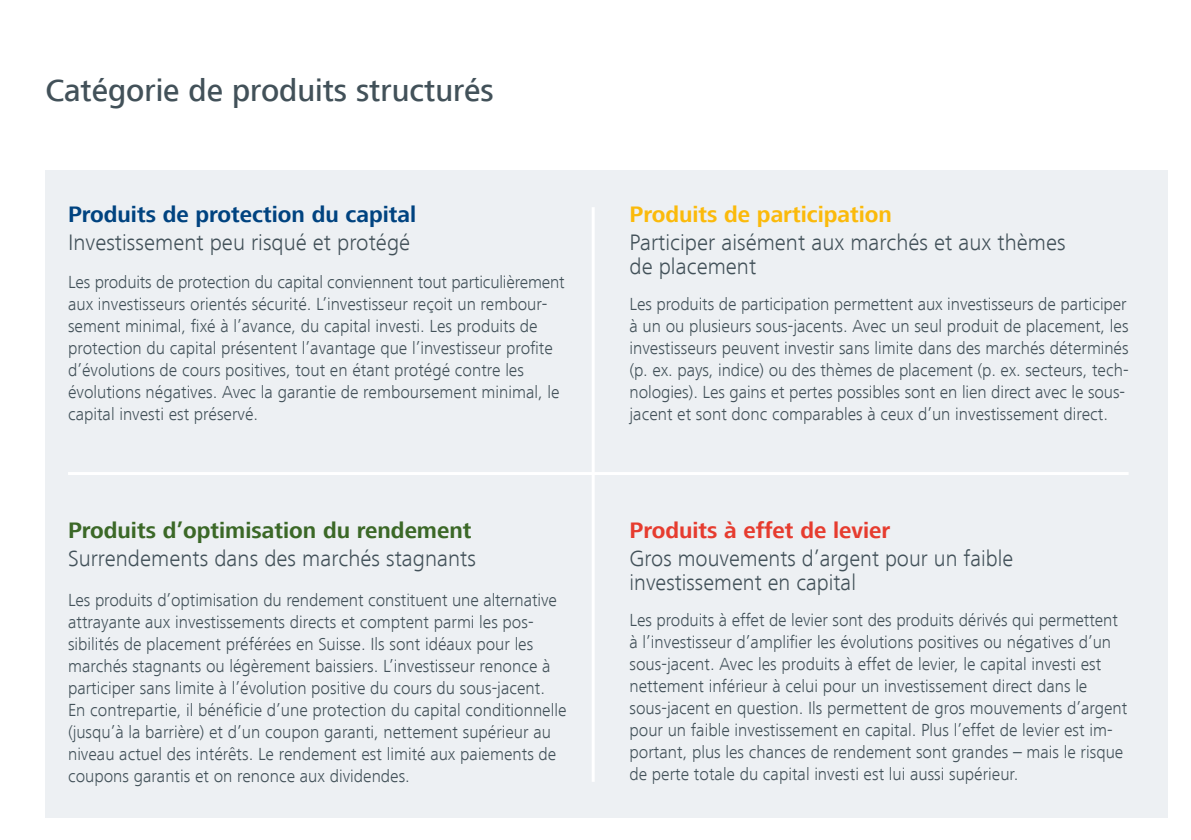
<style>
.page{position:relative;width:1191px;height:840px;background:#fff}
.page>*{position:absolute;margin:0;border:0;box-sizing:border-box;transform-origin:0 0}
.t1{font:500 32px "Frutiger Next LT";color:#425159}
.t2{font:300 23px/24px "Frutiger Next LT";color:#425159}
.t3{font:700 23px "Frutiger Next LT";color:#3b6827}
.t4{font:700 23px "Frutiger Next LT";color:#004380}
.t5{font:700 23px "Frutiger Next LT";color:#fbba0b}
.t6{font:700 23px "Frutiger Next LT";color:#e63c2f}
.t7{font:300 18px/22px "Frutiger Next LT";color:#425159}
</style>
<div class="page">
<div style="left:45px;top:170px;width:1123px;height:646px;background:#edf0f3"></div>
<hr style="left:68px;top:471px;width:1060px;height:3px;background:#fff">
<hr style="left:591px;top:207px;width:3px;height:574px;background:#fff">
<h1 class="t1" style="left:45px;top:72px;width:450px">Catégorie de produits structurés</h1>
<p class="t4" style="left:68px;top:201px;width:350px">Produits de protection du capital</p>
<p class="t2" style="left:68px;top:230px;width:344px">Investissement peu risqué et protégé</p>
<p class="t7" style="left:68px;top:271px;width:498px">Les produits de protection du capital conviennent tout particulièrement aux investisseurs orientés sécurité. L’investisseur reçoit un rembour&shy;sement minimal, fixé à l’avance, du capital investi. Les produits de protection du capital présentent l’avantage que l’investisseur profite d’évolutions de cours positives, tout en étant protégé contre les évolutions négatives. Avec la garantie de remboursement minimal, le capital investi est préservé.</p>
<p class="t3" style="left:68px;top:516px;width:405px">Produits d’optimisation du rendement</p>
<p class="t2" style="left:68px;top:545px;width:409px">Surrendements dans des marchés stagnants</p>
<p class="t7" style="left:68px;top:588px;width:500px">Les produits d’optimisation du rendement constituent une alternative attrayante aux investissements directs et comptent parmi les pos&shy;sibilités de placement préférées en Suisse. Ils sont idéaux pour les marchés stagnants ou légèrement baissiers. L’investisseur renonce à participer sans limite à l’évolution positive du cours du sous-jacent.<br>En contrepartie, il bénéficie d’une protection du capital conditionnelle (jusqu’à la barrière) et d’un coupon garanti, nettement supérieur au niveau actuel des intérêts. Le rendement est limité aux paiements de coupons garantis et on renonce aux dividendes.</p>
<p class="t5" style="left:629px;top:201px;width:264px">Produits de participation</p>
<p class="t2" style="left:629px;top:230px;width:438px">Participer aisément aux marchés et aux thèmes de placement</p>
<p class="t7" style="left:629px;top:293px;width:500px">Les produits de participation permettent aux investisseurs de participer à un ou plusieurs sous-jacents. Avec un seul produit de placement, les investisseurs peuvent investir sans limite dans des marchés déterminés (p. ex. pays, indice) ou des thèmes de placement (p. ex. secteurs, tech&shy;nologies). Les gains et pertes possibles sont en lien direct avec le sous&shy;jacent et sont donc comparables à ceux d’un investissement direct.</p>
<p class="t6" style="left:629px;top:516px;width:262px">Produits à effet de levier</p>
<p class="t2" style="left:629px;top:545px;width:385px">Gros mouvements d’argent pour un faible investissement en capital</p>
<p class="t7" style="left:629px;top:608px;width:499px">Les produits à effet de levier sont des produits dérivés qui permettent à l’investisseur d’amplifier les évolutions positives ou négatives d’un sous-jacent. Avec les produits à effet de levier, le capital investi est nettement inférieur à celui pour un investissement direct dans le sous-jacent en question. Ils permettent de gros mouvements d’argent pour un faible investissement en capital. Plus l’effet de levier est im&shy;portant, plus les chances de rendement sont grandes – mais le risque de perte totale du capital investi est lui aussi supérieur.</p>
</div>
